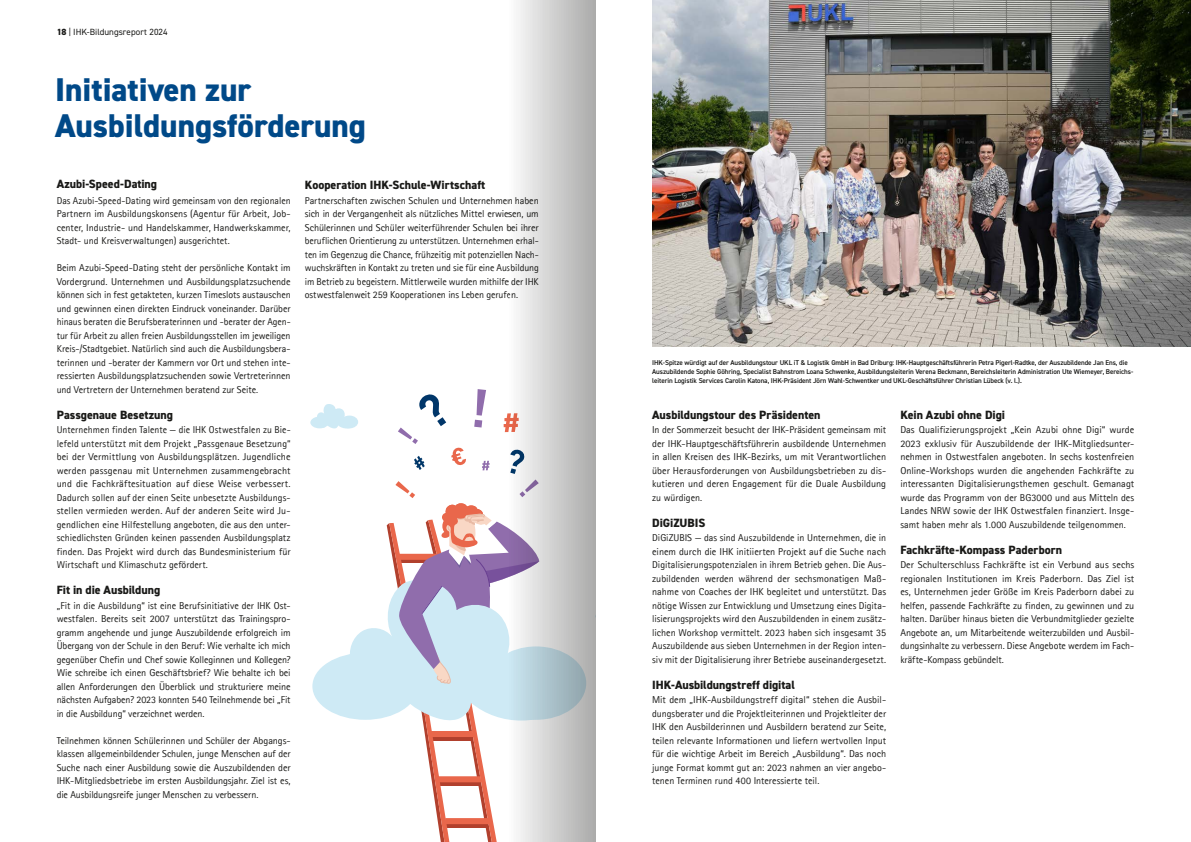
<style>
.page{position:relative;width:1191px;height:842px;background:#fff}
.page>*{position:absolute;margin:0;border:0;box-sizing:border-box;transform-origin:0 0}
.t1{font:800 33px/36px "DIN2014";color:#004988}
.t2{font:800 12px "DIN2014";color:#1a1a18}
.t3{font:10px/13.5px "Agfa Rotis Sans Serif";letter-spacing:-.005em;color:#1a1a18;text-align:justify}
.t4{font:9px "DIN2014";color:#1a1a18}
.t5{font:600 7px/9px "DIN2014";letter-spacing:-.01em;color:#1a1a18}
.s1{font-weight:800}
</style>
<div class="page">
<img style="left:652px;top:0;width:539px;height:347px">
<svg style="left:423px;top:727px;width:74px;height:115px"></svg>
<svg style="left:315px;top:628px;width:193px;height:99px"></svg>
<div style="left:486px;top:646px;width:100px;height:74px;background:#ceeaf5;border-radius:50%"></div>
<div style="left:312px;top:653px;width:106px;height:67px;background:#ceeaf5;border-radius:50%"></div>
<svg style="left:311px;top:404px;width:46px;height:25px"></svg>
<div style="left:341px;top:416px;width:17px;height:12px;background:#ceeaf5;border-radius:50%"></div>
<div style="left:310px;top:417px;width:19px;height:11px;background:#ceeaf5;border-radius:50%"></div>
<svg style="left:387px;top:389px;width:121px;height:295px"></svg>
<svg style="left:508px;top:0;width:87px;height:842px"></svg>
<p class="t4" style="left:57px;top:27px;width:112px"><span class="s1">18</span> | IHK-Bildungsreport 2024</p>
<h1 class="t1" style="left:55px;top:71px;width:312px">Initiativen zur<br>Ausbildungsförderung</h1>
<p class="t2" style="left:305px;top:177px;width:182px">Kooperation IHK-Schule-Wirtschaft</p>
<p class="t3" style="left:305px;top:194px;width:235px">Partnerschaften zwischen Schulen und Unternehmen haben sich in der Vergangenheit als nützliches Mittel erwiesen, um Schülerinnen und Schüler weiterführender Schulen bei ihrer beruflichen Orientierung zu unterstützen. Unternehmen erhal&shy;ten im Gegenzug die Chance, frühzeitig mit potenziellen Nach&shy;wuchskräften in Kontakt zu treten und sie für eine Ausbildung im Betrieb zu begeistern. Mittlerweile wurden mithilfe der IHK ostwestfalenweit 259 Kooperationen ins Leben gerufen.</p>
<p class="t2" style="left:57px;top:176px;width:102px">Azubi-Speed-Dating</p>
<p class="t3" style="left:57px;top:194px;width:235px">Das Azubi-Speed-Dating wird gemeinsam von den regionalen Partnern im Ausbildungskonsens (Agentur für Arbeit, Job&shy;center, Industrie- und Handelskammer, Handwerkskammer, Stadt- und Kreisverwaltungen) ausgerichtet.</p>
<p class="t3" style="left:57px;top:261px;width:235px">Beim Azubi-Speed-Dating steht der persönliche Kontakt im Vordergrund. Unternehmen und Ausbildungsplatzsuchende können sich in fest getakteten, kurzen Timeslots austauschen und gewinnen einen direkten Eindruck voneinander. Darüber hinaus beraten die Berufsberaterinnen und -berater der Agen&shy;tur für Arbeit zu allen freien Ausbildungsstellen im jeweiligen Kreis-/Stadtgebiet. Natürlich sind auch die Ausbildungsbera&shy;terinnen und -berater der Kammern vor Ort und stehen inte&shy;ressierten Ausbildungsplatzsuchenden sowie Vertreterinnen und Vertretern der Unternehmen beratend zur Seite.</p>
<p class="t2" style="left:57px;top:407px;width:118px">Passgenaue Besetzung</p>
<p class="t3" style="left:57px;top:423px;width:235px">Unternehmen finden Talente — die IHK Ostwestfalen zu Bie&shy;lefeld unterstützt mit dem Projekt „Passgenaue Besetzung“ bei der Vermittlung von Ausbildungsplätzen. Jugendliche werden passgenau mit Unternehmen zusammengebracht und die Fachkräftesituation auf diese Weise verbessert.<br>Dadurch sollen auf der einen Seite unbesetzte Ausbildungs&shy;stellen vermieden werden. Auf der anderen Seite wird Ju&shy;gendlichen eine Hilfestellung angeboten, die aus den unter&shy;schiedlichsten Gründen keinen passenden Ausbildungsplatz finden. Das Projekt wird durch das Bundesministerium für Wirtschaft und Klimaschutz gefördert.</p>
<p class="t2" style="left:57px;top:582px;width:105px">Fit in die Ausbildung</p>
<p class="t3" style="left:57px;top:599px;width:235px">„Fit in die Ausbildung“ ist eine Berufsinitiative der IHK Ost&shy;westfalen. Bereits seit 2007 unterstützt das Trainingspro&shy;gramm angehende und junge Auszubildende erfolgreich im Übergang von der Schule in den Beruf: Wie verhalte ich mich gegenüber Chefin und Chef sowie Kolleginnen und Kollegen?<br>Wie schreibe ich einen Geschäftsbrief? Wie behalte ich bei allen Anforderungen den Überblick und strukturiere meine nächsten Aufgaben? 2023 konnten 540 Teilnehmende bei „Fit in die Ausbildung“ verzeichnet werden.</p>
<p class="t3" style="left:57px;top:734px;width:235px">Teilnehmen können Schülerinnen und Schüler der Abgangs&shy;klassen allgemeinbildender Schulen, junge Menschen auf der Suche nach einer Ausbildung sowie die Auszubildenden der IHK-Mitgliedsbetriebe im ersten Ausbildungsjahr. Ziel ist es, die Ausbildungsreife junger Menschen zu verbessern.</p>
<p class="t5" style="left:652px;top:358px;width:482px">IHK-Spitze würdigt auf der Ausbildungstour UKL iT &amp; Logistik GmbH in Bad Driburg: IHK-Hauptgeschäftsführerin Petra Pigerl-Radtke, der Auszubildende Jan Ens, die<br>Auszubildende Sophie Göhring, Specialist Bahnstrom Loana Schwenke, Ausbildungsleiterin Verena Beckmann, Bereichsleiterin Administration Ute Wiemeyer, Bereichs&shy;leiterin Logistik Services Carolin Katona, IHK-Präsident Jörn Wahl-Schwentker und UKL-Geschäftsführer Christian Lübeck (v. l.).</p>
<p class="t2" style="left:652px;top:407px;width:170px">Ausbildungstour des Präsidenten</p>
<p class="t3" style="left:652px;top:423px;width:235px">In der Sommerzeit besucht der IHK-Präsident gemeinsam mit der IHK-Hauptgeschäftsführerin ausbildende Unternehmen in allen Kreisen des IHK-Bezirks, um mit Verantwortlichen über Herausforderungen von Ausbildungsbetrieben zu dis&shy;kutieren und deren Engagement für die Duale Ausbildung zu würdigen.</p>
<p class="t2" style="left:652px;top:515px;width:55px">DiGiZUBIS</p>
<p class="t3" style="left:652px;top:531px;width:235px">DiGiZUBIS — das sind Auszubildende in Unternehmen, die in einem durch die IHK initiierten Projekt auf die Suche nach Digitalisierungspotenzialen in ihrem Betrieb gehen. Die Aus&shy;zubildenden werden während der sechsmonatigen Maß&shy;nahme von Coaches der IHK begleitet und unterstützt. Das nötige Wissen zur Entwicklung und Umsetzung eines Digita&shy;lisierungsprojekts wird den Auszubildenden in einem zusätz&shy;lichen Workshop vermittelt. 2023 haben sich insgesamt 35<br>Auszubildende aus sieben Unternehmen in der Region inten&shy;siv mit der Digitalisierung ihrer Betriebe auseinandergesetzt.</p>
<p class="t2" style="left:652px;top:677px;width:144px">IHK-Ausbildungstreff digital</p>
<p class="t3" style="left:652px;top:693px;width:235px">Mit dem „IHK-Ausbildungstreff digital“ stehen die Ausbil&shy;dungsberater und die Projektleiterinnen und Projektleiter der IHK den Ausbilderinnen und Ausbildern beratend zur Seite, teilen relevante Informationen und liefern wertvollen Input für die wichtige Arbeit im Bereich „Ausbildung“. Das noch junge Format kommt gut an: 2023 nahmen an vier angebo&shy;tenen Terminen rund 400 Interessierte teil.</p>
<p class="t2" style="left:900px;top:407px;width:106px">Kein Azubi ohne Digi</p>
<p class="t3" style="left:900px;top:423px;width:235px">Das Qualifizierungsprojekt „Kein Azubi ohne Digi“ wurde 2023 exklusiv für Auszubildende der IHK-Mitgliedsunter&shy;nehmen in Ostwestfalen angeboten. In sechs kostenfreien Online-Workshops wurden die angehenden Fachkräfte zu interessanten Digitalisierungsthemen geschult. Gemanagt wurde das Programm von der BG3000 und aus Mitteln des Landes NRW sowie der IHK Ostwestfalen finanziert. Insge&shy;samt haben mehr als 1.000 Auszubildende teilgenommen.</p>
<p class="t2" style="left:900px;top:542px;width:163px">Fachkräfte-Kompass Paderborn</p>
<p class="t3" style="left:900px;top:558px;width:235px">Der Schulterschluss Fachkräfte ist ein Verbund aus sechs regionalen Institutionen im Kreis Paderborn. Das Ziel ist es, Unternehmen jeder Größe im Kreis Paderborn dabei zu helfen, passende Fachkräfte zu finden, zu gewinnen und zu halten. Darüber hinaus bieten die Verbundmitglieder gezielte Angebote an, um Mitarbeitende weiterzubilden und Ausbil&shy;dungsinhalte zu verbessern. Diese Angebote werdem im Fach&shy;kräfte-Kompass gebündelt.</p>
</div>
